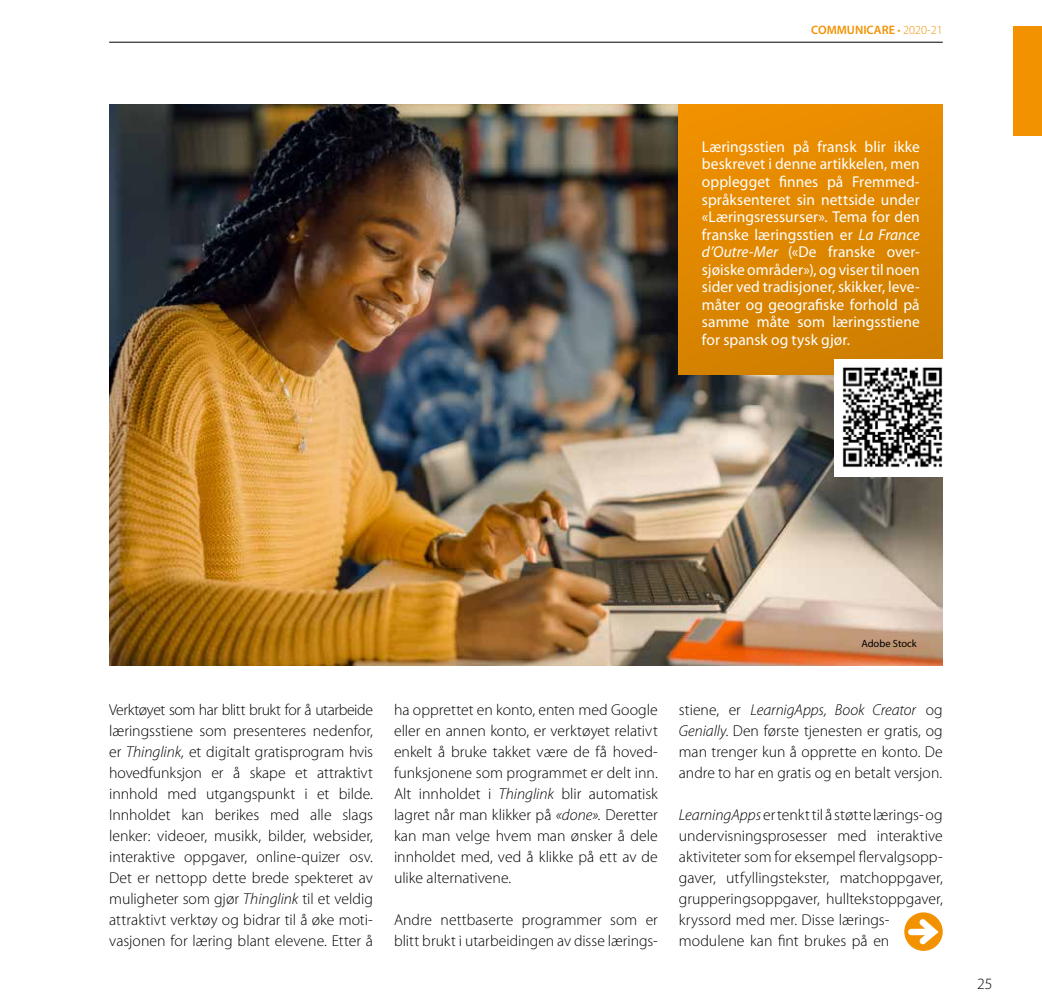
<style>
.page{position:relative;width:1042px;height:1008px;background:#fff}
.page>*{position:absolute;margin:0;border:0;box-sizing:border-box;transform-origin:0 0}
.t1{font:300 15.75px/21px "Myriad Pro";color:#000;text-align:justify}
.t2{font:15.75px/17.5px "Myriad Pro";letter-spacing:.005em;color:#fff;text-align:justify}
.t3{font:600 12.25px "Myriad Pro";color:#f39200}
.t4{font:10.5px "Myriad Pro";color:#000}
.s1{font-weight:300}
.s2{font-style:italic}
</style>
<div class="page">
<hr style="left:109px;top:42px;width:834px;height:1px;background:#000">
<div style="left:1014px;top:26px;width:28px;height:110px;background:#f39200"></div>
<div style="left:904px;top:912px;width:39px;height:38px;background:#f39200;border-radius:50%"></div>
<svg style="left:908px;top:918px;width:30px;height:26px"></svg>
<img style="left:109px;top:104px;width:834px;height:561px">
<div style="left:679px;top:104px;width:264px;height:271px;background:linear-gradient(to bottom,#ee8f00,#d07f00)"></div>
<div style="left:834px;top:358px;width:139px;height:118px;background:#fff"></div>
<img style="left:842px;top:367px;width:101px;height:101px">
<p class="t3" style="left:811px;top:24px;width:133px">COMMUNICARE <span class="s1">• 2020-21</span></p>
<p class="t2" style="left:702px;top:138px;width:219px">Læringsstien på fransk blir ikke beskrevet i denne artikkelen, men opplegget finnes på Fremmed&shy;språksenteret sin nettside under «Læringsressurser». Tema for den franske læringsstien er <span class="s2">La France d’Outre-Mer</span> («De franske over&shy;sjøiske områder»), og viser til noen sider ved tradisjoner, skikker, leve&shy;måter og geografiske forhold på samme måte som læringsstiene for spansk og tysk gjør.</p>
<p class="t4" style="left:861px;top:637px;width:57px">Adobe Stock</p>
<p class="t1" style="left:109px;top:699px;width:265px">Verktøyet som har blitt brukt for å utarbeide læringsstiene som presenteres nedenfor, er <span class="s2">Thinglink,</span> et digitalt gratisprogram hvis hovedfunksjon er å skape et attraktivt innhold med utgangspunkt i et bilde.<br>Innholdet kan berikes med alle slags lenker: videoer, musikk, bilder, websider, interaktive oppgaver, online-quizer osv.<br>Det er nettopp dette brede spekteret av muligheter som gjør <span class="s2">Thinglink</span> til et veldig attraktivt verktøy og bidrar til å øke moti&shy;vasjonen for læring blant elevene. Etter å</p>
<p class="t1" style="left:394px;top:698px;width:265px">ha opprettet en konto, enten med Google eller en annen konto, er verktøyet relativt enkelt å bruke takket være de få hoved&shy;funksjonene som programmet er delt inn.<br>Alt innholdet i <span class="s2">Thinglink</span> blir automatisk lagret når man klikker på <span class="s2">«done».</span> Deretter kan man velge hvem man ønsker å dele innholdet med, ved å klikke på ett av de ulike alternativene.</p>
<p class="t1" style="left:394px;top:909px;width:265px">Andre nettbaserte programmer som er blitt brukt i utarbeidingen av disse lærings-</p>
<p class="t1" style="left:679px;top:699px;width:265px">stiene, er <span class="s2">LearnigApps, Book Creator</span> og <span class="s2">Genially.</span> Den første tjenesten er gratis, og man trenger kun å opprette en konto. De andre to har en gratis og en betalt versjon.</p>
<p class="t1" style="left:679px;top:804px;width:265px;text-align:left"><span class="s2">LearningApps</span> er tenkt til å støtte lærings- og undervisningsprosesser med interaktive aktiviteter som for eksempel flervalgsopp&shy;gaver, utfyllingstekster, matchoppgaver, grupperingsoppgaver, hulltekstoppgaver, kryssord med mer. Disse lærings&shy;modulene kan fint brukes på en</p>
<p class="t1" style="left:977px;top:973px;width:17px">25</p>
</div>
